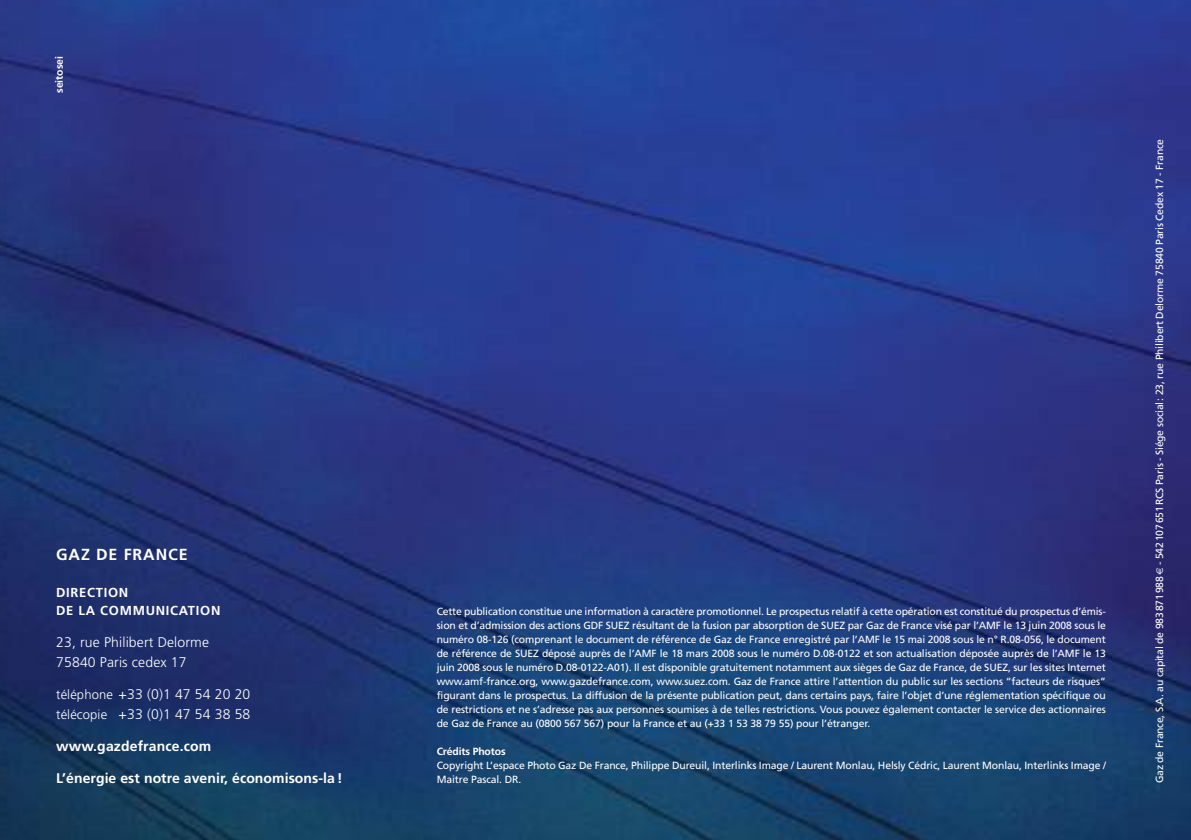
<style>
.page{position:relative;width:1191px;height:840px;background:#fff}
.page>*{position:absolute;margin:0;border:0;box-sizing:border-box;transform-origin:0 0}
.t1{font:700 16px "Frutiger";letter-spacing:.055em;color:#fff}
.t2{font:300 14px/20px "Frutiger";letter-spacing:.01em;color:#fff}
.t3{font:700 14px "Frutiger";letter-spacing:.005em;color:#fff}
.t4{font:700 13px/17.4px "Frutiger";letter-spacing:.055em;color:#fff}
.t5{font:10.4px/14px "Frutiger";letter-spacing:-.01em;color:#fff;text-align:justify}
.t6{font:700 10.4px "Frutiger";letter-spacing:-.01em;color:#fff}
.s1{font-size:13px}
</style>
<div class="page">
<img style="left:0;top:0;width:1191px;height:839px">
<svg style="left:1156px;top:568px;width:7px;height:6px"></svg>
<p class="t6" style="left:55px;top:93px;width:38px;rotate:-90deg">seitosei</p>
<h1 class="t1" style="left:56px;top:547px;width:133px">GAZ DE FRANCE</h1>
<p class="t4" style="left:56px;top:585px;width:166px">DIRECTION<br>DE LA COMMUNICATION</p>
<h2 class="t2" style="left:56px;top:632px;width:154px">23, rue Philibert Delorme<br>75840 Paris cedex 17</h2>
<h2 class="t2" style="left:56px;top:684px;width:196px"><span class="s1">téléphone</span> +33 (0)1 47 54 20 20 <span class="s1">télécopie</span> +33 (0)1 47 54 38 58</h2>
<h2 class="t3" style="left:56px;top:740px;width:157px">www.gazdefrance.com</h2>
<h2 class="t3" style="left:56px;top:772px;width:288px">L’énergie est notre avenir, économisons-la !</h2>
<p class="t5" style="left:437px;top:604px;width:670px">Cette publication constitue une information à caractère promotionnel. Le prospectus relatif à cette opération est constitué du prospectus d’émis&shy;sion et d’admission des actions GDF SUEZ résultant de la fusion par absorption de SUEZ par Gaz de France visé par l’AMF le 13 juin 2008 sous le numéro 08-126 (comprenant le document de référence de Gaz de France enregistré par l’AMF le 15 mai 2008 sous le n° R.08-056, le document de référence de SUEZ déposé auprès de l’AMF le 18 mars 2008 sous le numéro D.08-0122 et son actualisation déposée auprès de l’AMF le 13 juin 2008 sous le numéro D.08-0122-A01). Il est disponible gratuitement notamment aux sièges de Gaz de France, de SUEZ, sur les sites Internet www.amf-france.org, www.gazdefrance.com, www.suez.com. Gaz de France attire l’attention du public sur les sections “facteurs de risques” figurant dans le prospectus. La diffusion de la présente publication peut, dans certains pays, faire l’objet d’une réglementation spécifique ou de restrictions et ne s’adresse pas aux personnes soumises à de telles restrictions. Vous pouvez également contacter le service des actionnaires de Gaz de France au (0800 567 567) pour la France et au (+33 1 53 38 79 55) pour l’étranger.</p>
<p class="t6" style="left:437px;top:746px;width:70px">Crédits Photos</p>
<p class="t5" style="left:437px;top:758px;width:670px">Copyright L’espace Photo Gaz De France, Philippe Dureuil, Interlinks Image / Laurent Monlau, Helsly Cédric, Laurent Monlau, Interlinks Image /<br>Maitre Pascal. DR.</p>
<p class="t5" style="left:1153px;top:782px;width:645px;rotate:-90deg">Gaz de France, S.A. au capital de 983871988 - 542107651RCS Paris - Siége social: 23, rue Philibert Delorme 75840 Paris Cedex 17 - France</p>
</div>
